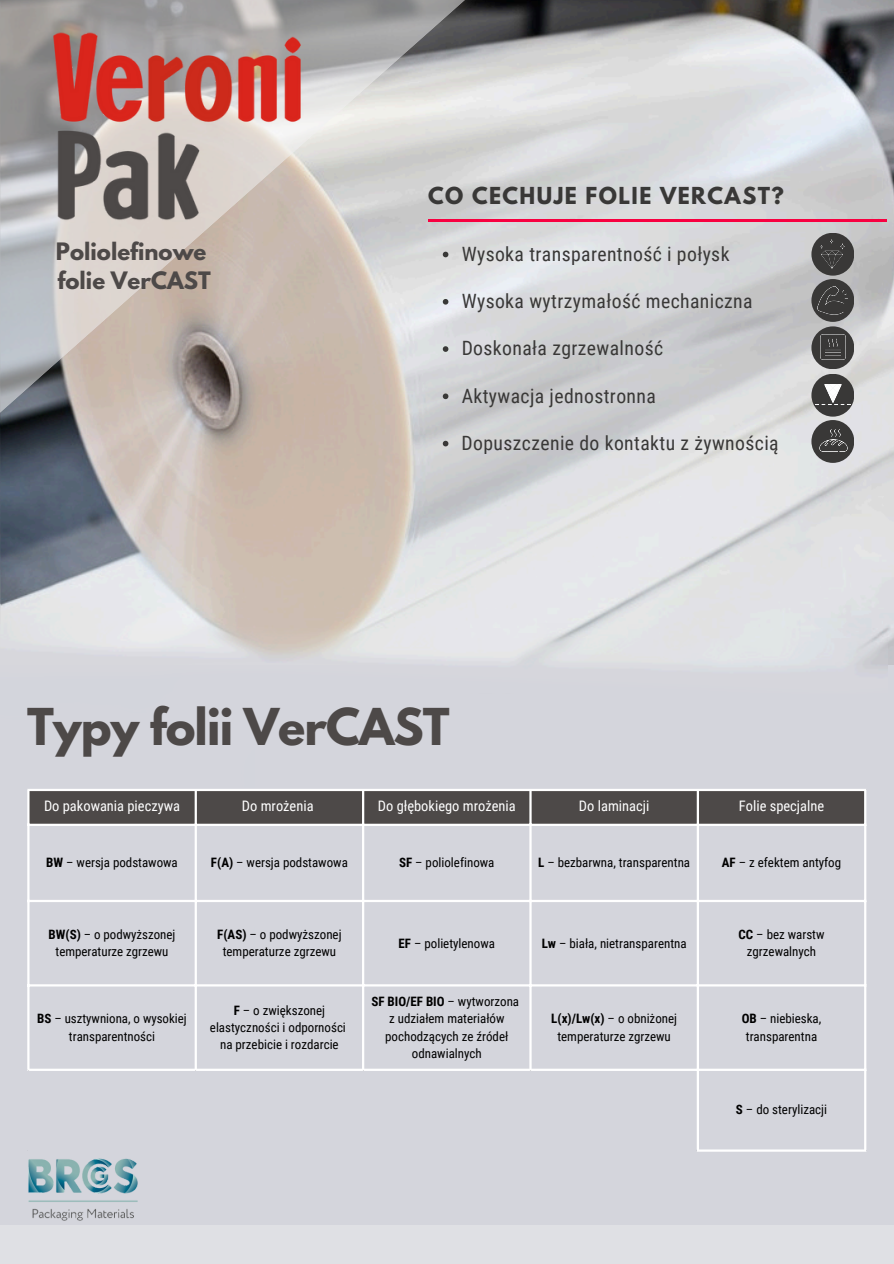
<style>
.page{position:relative;width:894px;height:1264px;background:#fff}
.page>*{position:absolute;margin:0;border:0;box-sizing:border-box;transform-origin:0 0}
.t1{font:700 45px "League Spartan";letter-spacing:-.02em;color:#4d4948}
.t2{font:700 21.3px/29.2px "League Spartan";color:#4d4948}
.t3{font:700 20.7px "League Spartan";letter-spacing:.07em;color:#393837}
.t4{font:19.65px "Roboto Condensed";letter-spacing:.02em;color:#393837}
.t5{font:14.4px "Roboto Condensed";color:#fff}
.t6{font:12.9px/17.2px "Roboto Condensed";color:#000;text-align:center}
.t7{font:700 12.9px "Roboto Condensed";color:#000}
.s1{font-weight:700}
.s2{font-weight:400}
</style>
<div class="page">
<div style="left:0;top:0;width:893px;height:1263px;background:#d4d5dc"></div>
<img style="left:2px;top:0;width:891px;height:664px">
<hr style="left:428px;top:219px;width:458px;height:3px;background:#f80040">
<div style="left:30px;top:791px;width:833px;height:32px;background:#4d4948"></div>
<svg style="left:197px;top:1070px;width:332px;height:1px"></svg>
<hr style="left:27px;top:791px;width:3px;height:277px;background:#fff">
<hr style="left:194px;top:791px;width:3px;height:277px;background:#fff">
<hr style="left:362px;top:791px;width:2px;height:277px;background:#fff">
<hr style="left:529px;top:791px;width:2px;height:277px;background:#fff">
<hr style="left:696px;top:791px;width:2px;height:358px;background:#fff">
<hr style="left:863px;top:791px;width:3px;height:358px;background:#fff">
<hr style="left:27px;top:788px;width:839px;height:3px;background:#fff">
<hr style="left:27px;top:823px;width:839px;height:3px;background:#fff">
<hr style="left:27px;top:899px;width:839px;height:3px;background:#fff">
<hr style="left:27px;top:984px;width:839px;height:2px;background:#fff">
<hr style="left:27px;top:1068px;width:839px;height:2px;background:#fff">
<hr style="left:696px;top:1149px;width:170px;height:2px;background:#fff">
<hr style="left:362px;top:1070px;width:2px;height:79px;background:#d4d5dc">
<div style="left:0;top:1224px;width:893px;height:39px;background:#dfe0e4"></div>
<svg style="left:0;top:0;width:486px;height:474px"></svg>
<img style="left:45px;top:27px;width:265px;height:198px">
<div style="left:811px;top:233px;width:43px;height:43px;background:#393837;border-radius:50%"></div>
<div style="left:811px;top:279px;width:43px;height:43px;background:#393837;border-radius:50%"></div>
<div style="left:811px;top:326px;width:43px;height:43px;background:#393837;border-radius:50%"></div>
<div style="left:811px;top:374px;width:43px;height:42px;background:#393837;border-radius:50%"></div>
<div style="left:811px;top:420px;width:43px;height:43px;background:#393837;border-radius:50%"></div>
<img style="left:820px;top:240px;width:24px;height:28px">
<img style="left:820px;top:335px;width:21px;height:24px">
<img style="left:817px;top:286px;width:29px;height:28px">
<img style="left:815px;top:385px;width:34px;height:20px">
<img style="left:0;top:521px;width:886px;height:146px">
<img style="left:819px;top:429px;width:28px;height:22px">
<img style="left:28px;top:1158px;width:110px;height:63px">
<p class="t2" style="left:56px;top:240px;width:156px">Poliolefinowe folie VerCAST</p>
<p class="t3" style="left:428px;top:186px;width:357px">CO CECHUJE FOLIE VERCAST?</p>
<p class="t4" style="left:461px;top:242px;width:269px">Wysoka transparentność i połysk</p>
<h3 class="t4" style="left:461px;top:290px;width:292px">Wysoka wytrzymałość mechaniczna</h3>
<p class="t4" style="left:461px;top:337px;width:203px">Doskonała zgrzewalność</p>
<h2 class="t4" style="left:461px;top:384px;width:196px">Aktywacja jednostronna</h2>
<p class="t4" style="left:461px;top:431px;width:318px">Dopuszczenie do kontaktu z żywnością</p>
<p class="t1" style="left:27px;top:704px;width:424px">Typy folii VerCAST</p>
<p class="t5" style="left:44px;top:797px;width:137px">Do pakowania pieczywa</p>
<p class="t5" style="left:242px;top:797px;width:73px">Do mrożenia</p>
<p class="t5" style="left:378px;top:797px;width:139px">Do głębokiego mrożenia</p>
<p class="t5" style="left:578px;top:797px;width:72px">Do laminacji</p>
<p class="t5" style="left:738px;top:797px;width:87px">Folie specjalne</p>
<p class="t6" style="left:46px;top:854px;width:133px"><span class="s1">BW</span> – wersja podstawowa</p>
<p class="t6" style="left:211px;top:854px;width:138px"><span class="s1">F(A)</span> – wersja podstawowa</p>
<p class="t6" style="left:399px;top:854px;width:97px"><span class="s1">SF</span> – poliolefinowa</p>
<p class="t6" style="left:538px;top:854px;width:153px"><span class="s1">L</span> – bezbarwna, transparentna</p>
<p class="t6" style="left:721px;top:854px;width:121px"><span class="s1">AF</span> – z efektem antyfog</p>
<p class="t6" style="left:49px;top:925px;width:128px"><span class="s1">BW(S)</span> – o podwyższonej temperaturze zgrzewu</p>
<p class="t6" style="left:217px;top:925px;width:126px"><span class="s1">F(AS)</span> – o podwyższonej temperaturze zgrzewu</p>
<p class="t6" style="left:398px;top:934px;width:98px"><span class="s1">EF</span> – polietylenowa</p>
<p class="t6" style="left:541px;top:934px;width:146px"><span class="s1">Lw</span> – biała, nietransparentna</p>
<h1 class="t6" style="left:738px;top:925px;width:87px"><span class="s1">CC</span> – bez warstw zgrzewalnych</h1>
<p class="t6" style="left:37px;top:1010px;width:151px"><span class="s1">BS</span> – usztywniona, o wysokiej transparentności</p>
<p class="t6" style="left:210px;top:1001px;width:137px"><span class="s1">F</span> – o zwiększonej elastyczności i odporności</p>
<p class="t6" style="left:220px;top:1036px;width:120px">na przebicie i rozdarcie</p>
<p class="t7" style="left:371px;top:994px;width:149px">SF BIO/EF BIO <span class="s2">– wytworzona</span></p>
<p class="t6" style="left:385px;top:1010px;width:125px">z udziałem materiałów pochodzących ze źródeł odnawialnych</p>
<p class="t6" style="left:551px;top:1010px;width:127px"><span class="s1">L(x)/Lw(x)</span> – o obniżonej temperaturze zgrzewu</p>
<p class="t6" style="left:741px;top:1010px;width:81px"><span class="s1">OB</span> – niebieska, transparentna</p>
<p class="t6" style="left:735px;top:1101px;width:93px"><span class="s1">S</span> – do sterylizacji</p>
</div>
